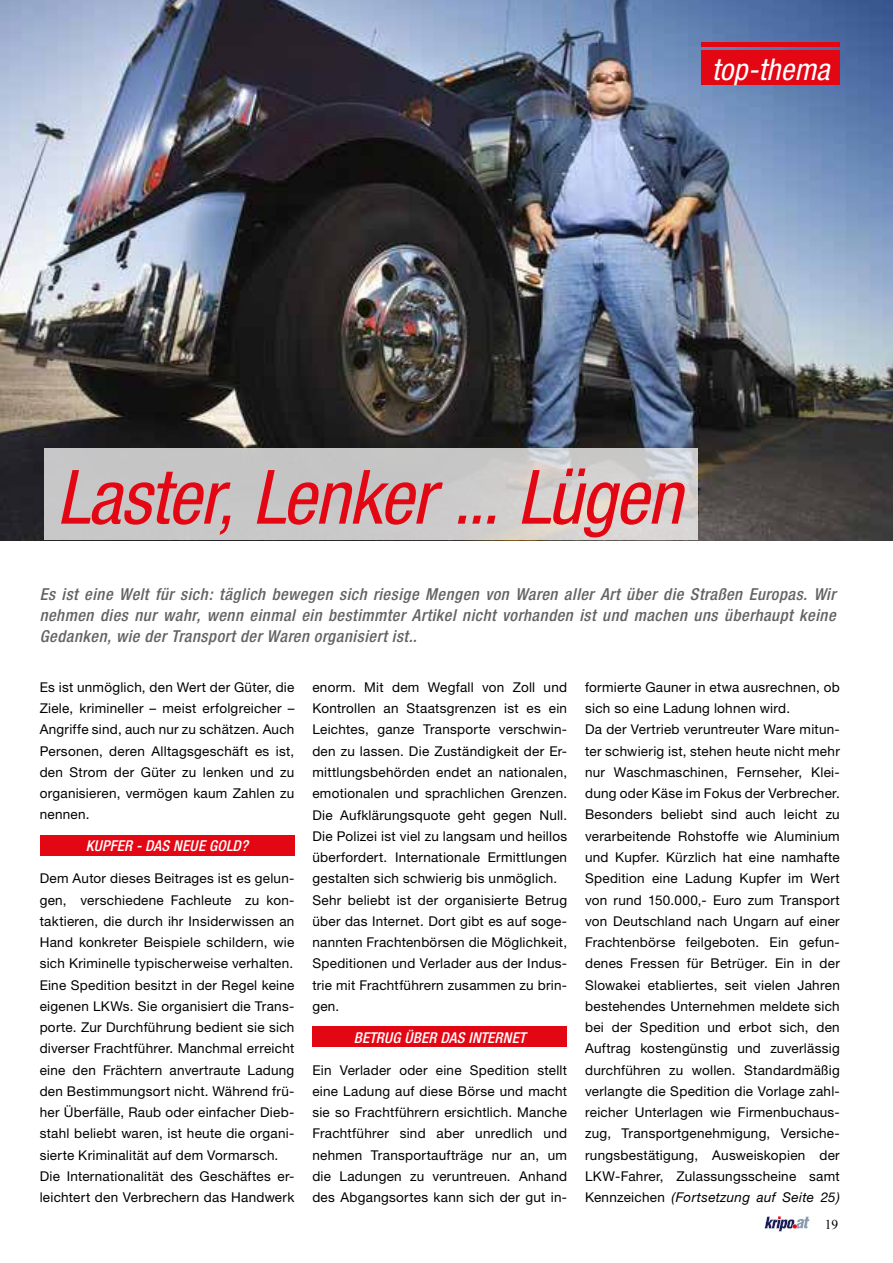
<style>
.page{position:relative;width:893px;height:1263px;background:#fff}
.page>*{position:absolute;margin:0;border:0;box-sizing:border-box;transform-origin:0 0}
.t1{font:italic condensed 75px "Helvetica Neue";letter-spacing:-.015em;color:#e30613}
.t2{font:italic condensed 30px "Helvetica Neue";letter-spacing:.01em;color:#fff}
.t3{font:italic 500 condensed 16.5px/21px "Helvetica Neue";letter-spacing:.035em;color:#646363;text-align:justify}
.t4{font:italic 500 condensed 15px "Helvetica Neue";letter-spacing:.01em;color:#fff}
.t5{font:13.5px/21.3px "Helvetica Neue";letter-spacing:.02em;color:#000}
.t6{font:13.5px "Times New Roman";color:#000}
.s1{font-style:italic}
</style>
<div class="page">
<svg style="left:764px;top:1216px;width:46px;height:15px"></svg>
<div style="left:40px;top:835px;width:254px;height:20px;background:#e30613"></div>
<div style="left:312px;top:1026px;width:255px;height:21px;background:#e30613"></div>
<img style="left:0;top:0;width:893px;height:540px">
<svg style="left:44px;top:448px;width:653px;height:92px;background:#cbcac9"></svg>
<hr style="left:702px;top:43px;width:138px;height:4px;background:#e30613">
<div style="left:702px;top:51px;width:138px;height:34px;background:#e30613"></div>
<h2 class="t2" style="left:713px;top:39px;width:119px">top-thema</h2>
<h2 class="t2" style="left:712px;top:52px;width:119px">top-thema</h2>
<h1 class="t1" style="left:57px;top:454px;width:627px">Laster, Lenker ... Lügen</h1>
<p class="t3" style="left:40px;top:583px;width:797px">Es ist eine Welt für sich: täglich bewegen sich riesige Mengen von Waren aller Art über die Straßen Europas. Wir nehmen dies nur wahr, wenn einmal ein bestimmter Artikel nicht vorhanden ist und machen uns überhaupt keine Gedanken, wie der Transport der Waren organisiert ist..</p>
<p class="t5" style="left:40px;top:676px;width:256px;text-align:justify">Es ist unmöglich, den Wert der Güter, die Ziele, krimineller – meist erfolgreicher – Angriffe sind, auch nur zu schätzen. Auch Personen, deren Alltagsgeschäft es ist, den Strom der Güter zu lenken und zu organisieren, vermögen kaum Zahlen zu nennen.</p>
<p class="t4" style="left:86px;top:837px;width:164px">KUPFER - DAS NEUE GOLD?</p>
<p class="t5" style="left:40px;top:868px;width:256px">Dem Autor dieses Beitrages ist es gelun&shy;gen, verschiedene Fachleute zu kon&shy;taktieren, die durch ihr Insiderwissen an Hand konkreter Beispiele schildern, wie sich Kriminelle typischerweise verhalten.<br>Eine Spedition besitzt in der Regel keine eigenen LKWs. Sie organisiert die Trans&shy;porte. Zur Durchführung bedient sie sich diverser Frachtführer. Manchmal erreicht eine den Frächtern anvertraute Ladung den Bestimmungsort nicht. Während frü&shy;her Überfälle, Raub oder einfacher Dieb&shy;stahl beliebt waren, ist heute die organi&shy;sierte Kriminalität auf dem Vormarsch.<br>Die Internationalität des Geschäftes er&shy;leichtert den Verbrechern das Handwerk</p>
<p class="t5" style="left:312px;top:676px;width:256px">enorm. Mit dem Wegfall von Zoll und Kontrollen an Staatsgrenzen ist es ein Leichtes, ganze Transporte verschwin&shy;den zu lassen. Die Zuständigkeit der Er&shy;mittlungsbehörden endet an nationalen, emotionalen und sprachlichen Grenzen.<br>Die Aufklärungsquote geht gegen Null.<br>Die Polizei ist viel zu langsam und heillos überfordert. Internationale Ermittlungen gestalten sich schwierig bis unmöglich.<br>Sehr beliebt ist der organisierte Betrug über das Internet. Dort gibt es auf soge&shy;nannten Frachtenbörsen die Möglichkeit, Speditionen und Verlader aus der Indus&shy;trie mit Frachtführern zusammen zu brin&shy;gen.</p>
<p class="t4" style="left:354px;top:1028px;width:173px">BETRUG ÜBER DAS INTERNET</p>
<p class="t5" style="left:312px;top:1059px;width:256px;text-align:justify">Ein Verlader oder eine Spedition stellt eine Ladung auf diese Börse und macht sie so Frachtführern ersichtlich. Manche Frachtführer sind aber unredlich und nehmen Transportaufträge nur an, um die Ladungen zu veruntreuen. Anhand des Abgangsortes kann sich der gut in-</p>
<p class="t5" style="left:585px;top:676px;width:256px">formierte Gauner in etwa ausrechnen, ob sich so eine Ladung lohnen wird.<br>Da der Vertrieb veruntreuter Ware mitun&shy;ter schwierig ist, stehen heute nicht mehr nur Waschmaschinen, Fernseher, Klei&shy;dung oder Käse im Fokus der Verbrecher.<br>Besonders beliebt sind auch leicht zu verarbeitende Rohstoffe wie Aluminium und Kupfer. Kürzlich hat eine namhafte Spedition eine Ladung Kupfer im Wert von rund 150.000,- Euro zum Transport von Deutschland nach Ungarn auf einer Frachtenbörse feilgeboten. Ein gefun&shy;denes Fressen für Betrüger. Ein in der Slowakei etabliertes, seit vielen Jahren bestehendes Unternehmen meldete sich bei der Spedition und erbot sich, den Auftrag kostengünstig und zuverlässig durchführen zu wollen. Standardmäßig verlangte die Spedition die Vorlage zahl&shy;reicher Unterlagen wie Firmenbuchaus&shy;zug, Transportgenehmigung, Versiche&shy;rungsbestätigung, Ausweiskopien der LKW-Fahrer, Zulassungsscheine samt Kennzeichen <span class="s1">(Fortsetzung auf Seite 25)</span></p>
<p class="t6" style="left:825px;top:1215px;width:15px">19</p>
</div>
